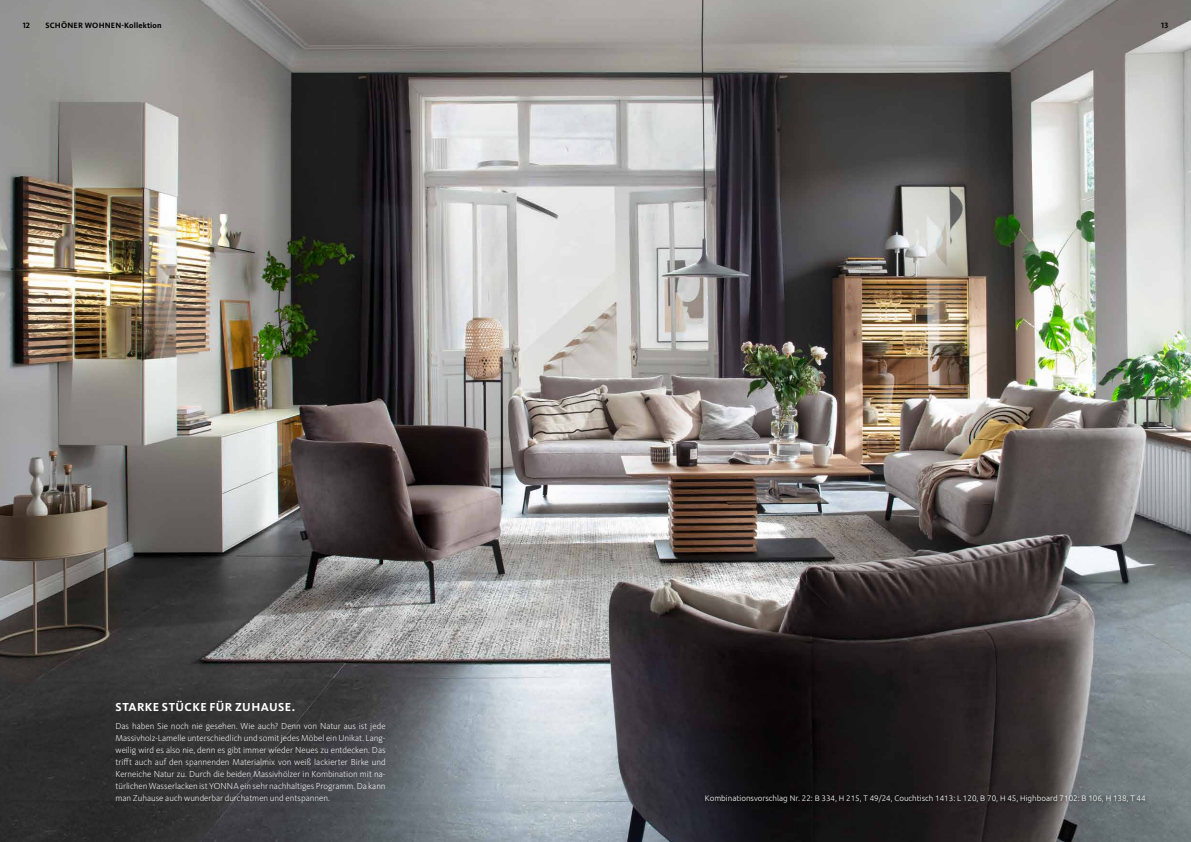
<style>
.page{position:relative;width:1191px;height:842px;background:#fff}
.page>*{position:absolute;margin:0;border:0;box-sizing:border-box;transform-origin:0 0}
.t1{font:700 12px "Kievit OT";letter-spacing:.035em;color:#fff}
.t2{font:300 9px/12px "Kievit OT";letter-spacing:-.005em;color:#fff;text-align:justify}
.t3{font:300 8px "Ubuntu";color:#fff}
.t4{font:700 8px "Kievit OT";letter-spacing:.02em;color:#000}
</style>
<div class="page">
<img style="left:0;top:0;width:1191px;height:842px">
<div style="left:700px;top:791px;width:449px;height:16px;background:#000;opacity:.9"></div>
<p class="t4" style="left:23px;top:21px;width:9px">12</p>
<p class="t4" style="left:45px;top:21px;width:118px">SCHÖNER WOHNEN-Kollektion</p>
<p class="t4" style="left:1161px;top:21px;width:9px">13</p>
<h1 class="t1" style="left:116px;top:700px;width:181px">STARKE STÜCKE FÜR ZUHAUSE.</h1>
<p class="t2" style="left:116px;top:721px;width:272px">Das haben Sie noch nie gesehen. Wie auch? Denn von Natur aus ist jede Massivholz-Lamelle unterschiedlich und somit jedes Möbel ein Unikat. Lang&shy;weilig wird es also nie, denn es gibt immer wieder Neues zu entdecken. Das trifft auch auf den spannenden Materialmix von weiß lackierter Birke und Kerneiche Natur zu. Durch die beiden Massivhölzer in Kombination mit na&shy;türlichen Wasserlacken ist YONNA ein sehr nachhaltiges Programm. Da kann man Zuhause auch wunderbar durchatmen und entspannen.</p>
<p class="t3" style="left:705px;top:794px;width:442px">Kombinationsvorschlag Nr. 22: B 334, H 215, T 49/24, Couchtisch 1413: L 120, B 70, H 45, Highboard 7102: B 106, H 138, T 44</p>
</div>
